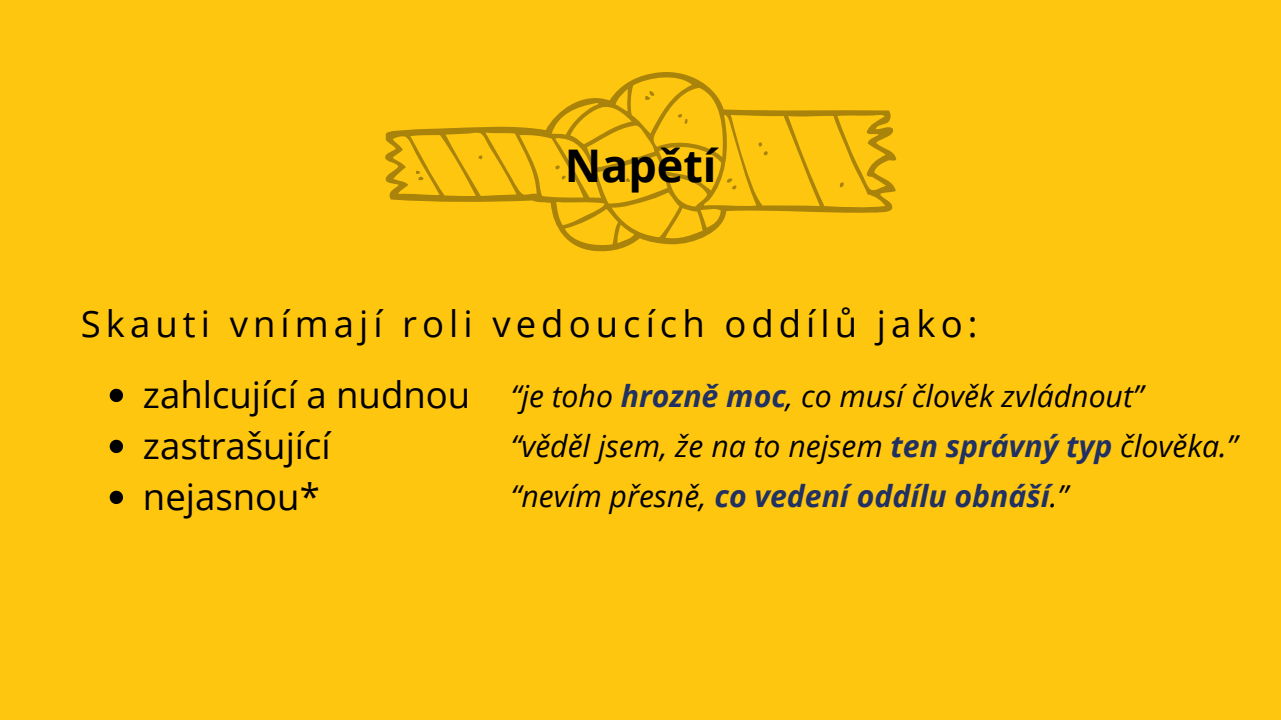
<style>
.page{position:relative;width:1281px;height:720px;background:#ffc610}
.page>*{position:absolute;margin:0;border:0;box-sizing:border-box;transform-origin:0 0}
.t1{font:700 45px "Open Sans";color:#000}
.t2{font:36.5px "Open Sans";color:#000}
.t3{font:36.5px "Open Sans";letter-spacing:.14em;color:#000}
.t4{font:italic 30.25px "Open Sans";color:#000}
.t5{font:italic 700 30.25px "Open Sans";color:#203162}
.s1{font-weight:700;color:#203162}
.s2{font-weight:400;color:#000}
</style>
<div class="page">
<svg style="left:385px;top:72px;width:511px;height:179px"></svg>
<svg style="left:839px;top:182px;width:5px;height:5px"></svg>
<svg style="left:758px;top:140px;width:12px;height:16px"></svg>
<svg style="left:727px;top:178px;width:10px;height:12px"></svg>
<svg style="left:677px;top:113px;width:11px;height:11px"></svg>
<svg style="left:645px;top:91px;width:9px;height:9px"></svg>
<svg style="left:625px;top:178px;width:12px;height:13px"></svg>
<svg style="left:555px;top:164px;width:11px;height:17px"></svg>
<svg style="left:478px;top:155px;width:4px;height:4px"></svg>
<svg style="left:416px;top:171px;width:7px;height:10px"></svg>
<svg style="left:110px;top:389px;width:13px;height:13px"></svg>
<svg style="left:110px;top:440px;width:13px;height:13px"></svg>
<svg style="left:110px;top:491px;width:13px;height:13px"></svg>
<p class="t1" style="left:565px;top:134px;width:153px">Napětí</p>
<h1 class="t3" style="left:81px;top:298px;width:898px">Skauti vnímají roli vedoucích oddílů jako:</h1>
<h2 class="t2" style="left:143px;top:369px;width:329px">zahlcující a nudnou</h2>
<p class="t2" style="left:143px;top:420px;width:189px">zastrašující</p>
<p class="t2" style="left:143px;top:471px;width:178px">nejasnou*</p>
<p class="t4" style="left:511px;top:374px;width:634px">“je toho <span class="s1">hrozně moc</span>, co musí člověk zvládnout”</p>
<p class="t4" style="left:511px;top:424px;width:728px">“věděl jsem, že na to nejsem <span class="s1">ten správný typ</span> člověka.”</p>
<p class="t5" style="left:511px;top:475px;width:559px"><span class="s2">“nevím přesně,</span> co vedení oddílu obnáší<span class="s2">.”</span></p>
</div>
